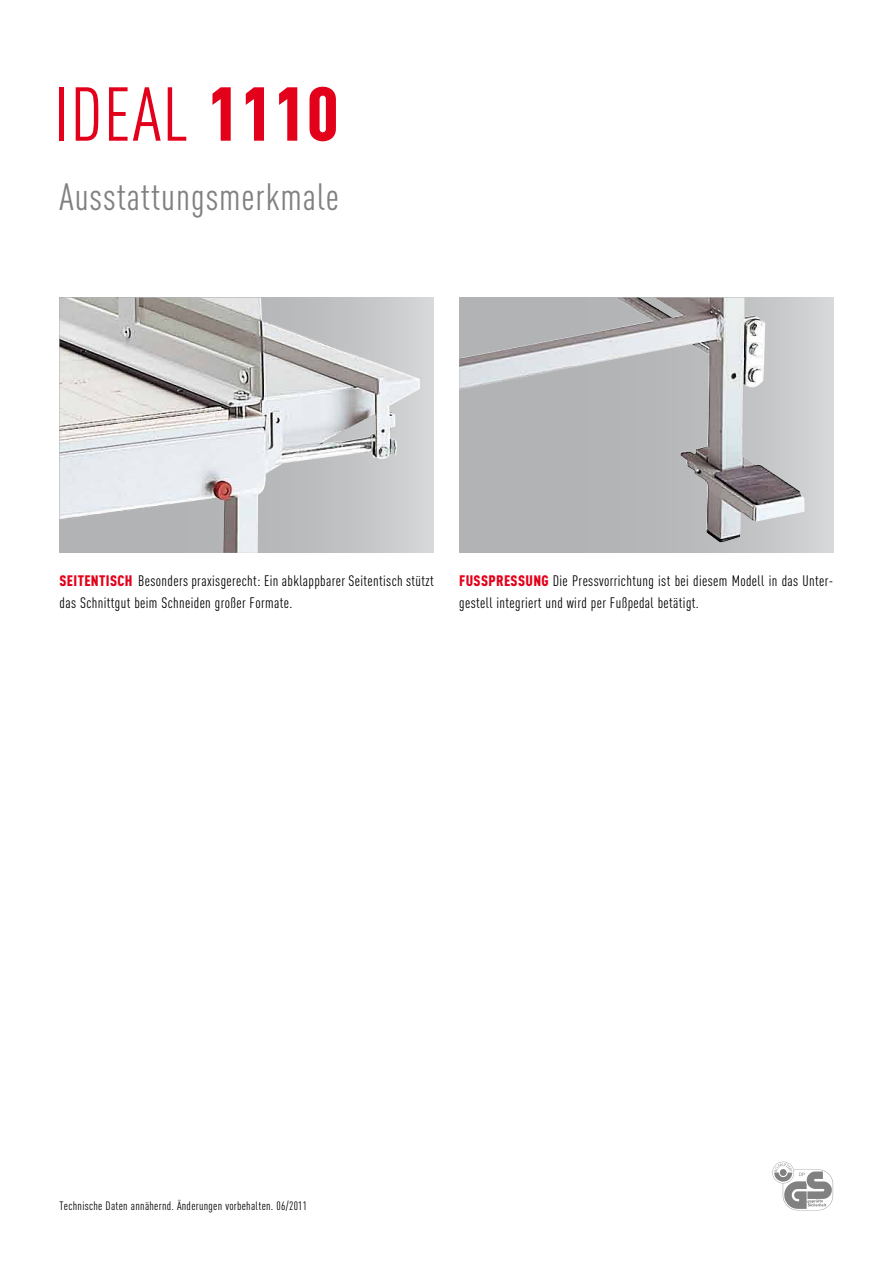
<style>
.page{position:relative;width:893px;height:1263px;background:#fff}
.page>*{position:absolute;margin:0;border:0;box-sizing:border-box;transform-origin:0 0}
.t1{font:75px "DIN Cond";letter-spacing:.02em;color:#e2001a}
.t2{font:37.5px "DIN Cond";letter-spacing:.025em;color:#828182}
.t3{font:15px/22.5px "DIN Cond";letter-spacing:.025em;color:#000}
.t4{font:900 15px "DIN Cond";color:#e2001a}
.t5{font:12px "DIN Cond";letter-spacing:.025em;color:#000}
.s1{font-weight:900}
.s2{font-weight:900;color:#e2001a}
</style>
<div class="page">
<div style="left:60px;top:298px;width:374px;height:255px;background:#d6d7d8"></div>
<img style="left:60px;top:298px;width:360px;height:255px">
<div style="left:459px;top:298px;width:374px;height:255px;background:linear-gradient(to right,#a9abac,#cacbcd)"></div>
<img style="left:459px;top:298px;width:345px;height:244px">
<svg style="left:772px;top:1162px;width:61px;height:48px"></svg>
<h1 class="t1" style="left:54px;top:71px;width:286px">IDEAL <span class="s1">1110</span></h1>
<h2 class="t2" style="left:60px;top:175px;width:281px">Ausstattungsmerkmale</h2>
<p class="t4" style="left:60px;top:571px;width:15px">SEITENTISCH</p>
<p class="t3" style="left:60px;top:569px;width:376px;text-indent:79px">Besonders praxisgerecht: Ein abklappbarer Seitentisch stützt das Schnittgut beim Schneiden großer Formate.</p>
<p class="t3" style="left:459px;top:569px;width:376px"><span class="s2">FUSSPRESSUNG</span> Die Pressvorrichtung ist bei diesem Modell in das Unter&shy;gestell integriert und wird per Fußpedal betätigt.</p>
<p class="t5" style="left:60px;top:1199px;width:249px">Technische Daten annähernd. Änderungen vorbehalten. 06/2011</p>
</div>
